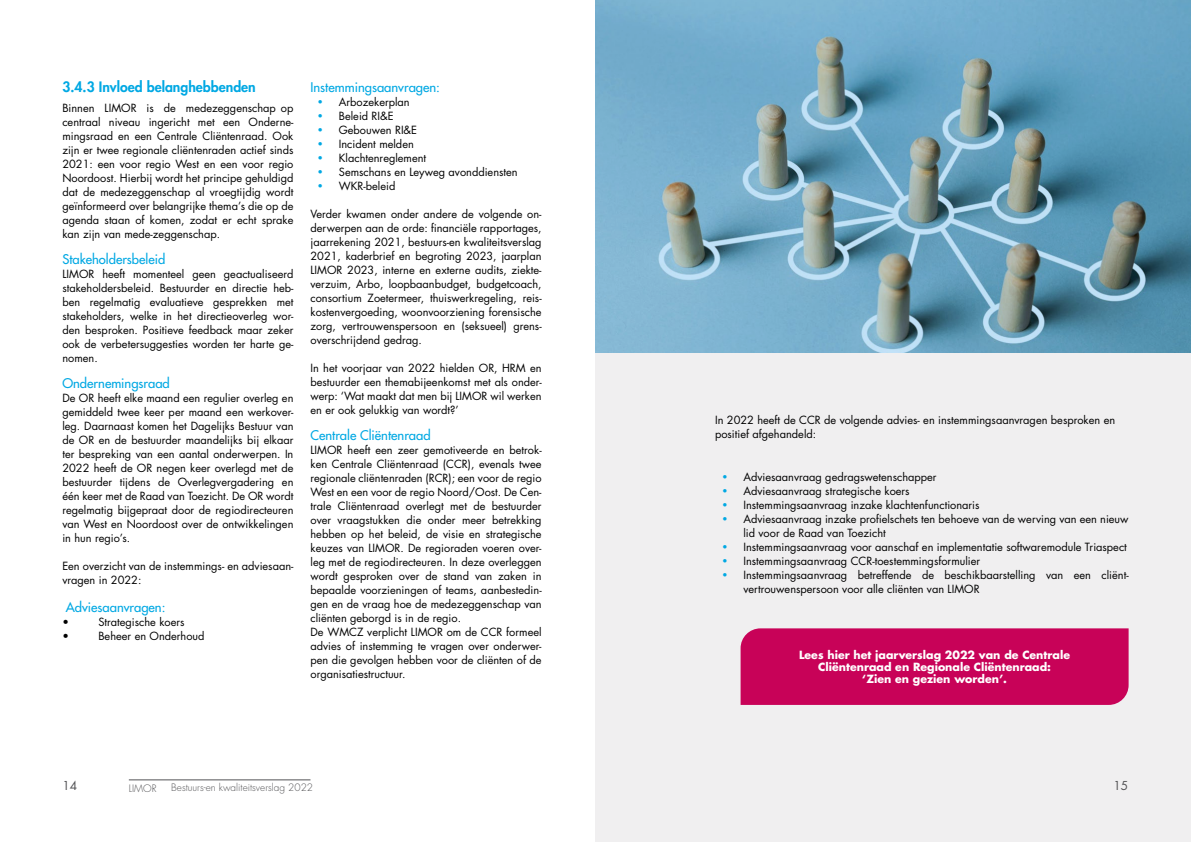
<style>
.page{position:relative;width:1191px;height:842px;background:#fff}
.page>*{position:absolute;margin:0;border:0;box-sizing:border-box;transform-origin:0 0}
.t1{font:800 14px "Futura Std";color:#00a8e3}
.t2{font:500 13px "Futura Std";color:#00a8e3}
.t3{font:12px "Futura Std";color:#535355}
.t4{font:11px/14px "Futura Std";color:#000}
.t5{font:700 11px/12px "Futura Std";color:#fff;text-align:center}
.t6{font:300 10px "Futura Std";color:#535355}
.s1{font-family:"Futura";font-weight:500;color:#00a8e3}
</style>
<div class="page">
<div style="left:595px;top:353px;width:596px;height:489px;background:#f0eff0"></div>
<svg style="left:595px;top:0;width:596px;height:353px;background:#6ea1bb"></svg>
<div style="left:740px;top:628px;width:388px;height:77px;background:#c80258"></div>
<hr style="left:129px;top:780px;width:181px;height:1px;background:#535355">
<p class="t1" style="left:62px;top:78px;width:195px">3.4.3 Invloed belanghebbenden</p>
<p class="t4" style="left:62px;top:101px;width:233px;text-align:justify">Binnen LIMOR is de medezeggenschap op centraal niveau ingericht met een Onderne&shy;mingsraad en een Centrale Cliëntenraad. Ook zijn er twee regionale cliëntenraden actief sinds 2021: een voor regio West en een voor regio Noordoost. Hierbij wordt het principe gehuldigd dat de medezeggenschap al vroegtijdig wordt geïnformeerd over belangrijke thema’s die op de agenda staan of komen, zodat er echt sprake kan zijn van mede-zeggenschap.</p>
<p class="t2" style="left:62px;top:251px;width:104px">Stakeholdersbeleid</p>
<p class="t4" style="left:62px;top:267px;width:233px;text-align:justify">LIMOR heeft momenteel geen geactualiseerd stakeholdersbeleid. Bestuurder en directie heb&shy;ben regelmatig evaluatieve gesprekken met stakeholders, welke in het directieoverleg wor&shy;den besproken. Positieve feedback maar zeker ook de verbetersuggesties worden ter harte ge&shy;nomen.</p>
<p class="t2" style="left:62px;top:375px;width:109px">Ondernemingsraad</p>
<p class="t4" style="left:62px;top:391px;width:233px;text-align:justify">De OR heeft elke maand een regulier overleg en gemiddeld twee keer per maand een werkover&shy;leg. Daarnaast komen het Dagelijks Bestuur van de OR en de bestuurder maandelijks bij elkaar ter bespreking van een aantal onderwerpen. In 2022 heeft de OR negen keer overlegd met de bestuurder tijdens de Overlegvergadering en één keer met de Raad van Toezicht. De OR wordt regelmatig bijgepraat door de regiodirecteuren van West en Noordoost over de ontwikkelingen in hun regio’s.</p>
<p class="t4" style="left:62px;top:559px;width:232px">Een overzicht van de instemmings- en adviesaan&shy;vragen in 2022:</p>
<p class="t2" style="left:66px;top:599px;width:101px">Adviesaanvragen:</p>
<p class="t4" style="left:62px;top:615px;width:8px">•</p>
<p class="t4" style="left:98px;top:615px;width:88px">Strategische koers</p>
<p class="t4" style="left:62px;top:629px;width:8px">•</p>
<p class="t4" style="left:98px;top:629px;width:108px">Beheer en Onderhoud</p>
<p class="t2" style="left:310px;top:79px;width:131px">Instemmingsaanvragen:</p>
<p class="t4" style="left:316px;top:95px;width:95px"><span class="s1">•</span> Arbozekerplan</p>
<p class="t4" style="left:316px;top:109px;width:79px"><span class="s1">•</span> Beleid RI&amp;E</p>
<p class="t4" style="left:316px;top:123px;width:102px"><span class="s1">•</span> Gebouwen RI&amp;E</p>
<p class="t4" style="left:316px;top:137px;width:99px"><span class="s1">•</span> Incident melden</p>
<p class="t4" style="left:316px;top:151px;width:112px"><span class="s1">•</span> Klachtenreglement</p>
<p class="t4" style="left:316px;top:165px;width:203px"><span class="s1">•</span> Semschans en Leyweg avonddiensten</p>
<p class="t4" style="left:316px;top:179px;width:81px"><span class="s1">•</span> WKR-beleid</p>
<p class="t4" style="left:310px;top:207px;width:233px;text-align:justify">Verder kwamen onder andere de volgende on&shy;derwerpen aan de orde: financiële rapportages, jaarrekening 2021, bestuurs-en kwaliteitsverslag 2021, kaderbrief en begroting 2023, jaarplan LIMOR 2023, interne en externe audits, ziekte&shy;verzuim, Arbo, loopbaanbudget, budgetcoach, consortium Zoetermeer, thuiswerkregeling, reis&shy;kostenvergoeding, woonvoorziening forensische zorg, vertrouwenspersoon en (seksueel) grens&shy;overschrijdend gedrag.</p>
<p class="t4" style="left:310px;top:361px;width:233px;text-align:justify">In het voorjaar van 2022 hielden OR, HRM en bestuurder een themabijeenkomst met als onder&shy;werp: ‘Wat maakt dat men bij LIMOR wil werken en er ook gelukkig van wordt?’</p>
<p class="t2" style="left:310px;top:427px;width:122px">Centrale Cliëntenraad</p>
<p class="t4" style="left:310px;top:443px;width:233px">LIMOR heeft een zeer gemotiveerde en betrok&shy;ken Centrale Cliëntenraad (CCR), evenals twee regionale cliëntenraden (RCR); een voor de regio West en een voor de regio Noord/Oost. De Cen&shy;trale Cliëntenraad overlegt met de bestuurder over vraagstukken die onder meer betrekking hebben op het beleid, de visie en strategische keuzes van LIMOR. De regioraden voeren over&shy;leg met de regiodirecteuren. In deze overleggen wordt gesproken over de stand van zaken in bepaalde voorzieningen of teams, aanbestedin&shy;gen en de vraag hoe de medezeggenschap van cliënten geborgd is in de regio.<br>De WMCZ verplicht LIMOR om de CCR formeel advies of instemming te vragen over onderwer&shy;pen die gevolgen hebben voor de cliënten of de organisatiestructuur.</p>
<p class="t4" style="left:715px;top:413px;width:402px">In 2022 heeft de CCR de volgende advies- en instemmingsaanvragen besproken en positief afgehandeld:</p>
<p class="t4" style="left:720px;top:470px;width:217px"><span class="s1">•</span> Adviesaanvraag gedragswetenschapper</p>
<p class="t4" style="left:720px;top:484px;width:190px"><span class="s1">•</span> Adviesaanvraag strategische koers</p>
<p class="t4" style="left:720px;top:498px;width:260px"><span class="s1">•</span> Instemmingsaanvraag inzake klachtenfunctionaris</p>
<p class="t4" style="left:743px;top:512px;width:387px;text-indent:-23px"><span class="s1">•</span> Adviesaanvraag inzake profielschets ten behoeve van de werving van een nieuw lid voor de Raad van Toezicht</p>
<p class="t4" style="left:720px;top:540px;width:408px"><span class="s1">•</span> Instemmingsaanvraag voor aanschaf en implementatie softwaremodule Triaspect</p>
<p class="t4" style="left:720px;top:554px;width:261px"><span class="s1">•</span> Instemmingsaanvraag CCR-toestemmingsformulier</p>
<p class="t4" style="left:743px;top:568px;width:387px;text-indent:-23px"><span class="s1">•</span> Instemmingsaanvraag betreffende de beschikbaarstelling van een cliënt&shy;vertrouwenspersoon voor alle cliënten van LIMOR</p>
<p class="t5" style="left:799px;top:649px;width:272px">Lees hier het jaarverslag 2022 van de Centrale<br>Cliëntenraad en Regionale Cliëntenraad:<br>‘Zien en gezien worden’.</p>
<p class="t3" style="left:62px;top:777px;width:16px">14</p>
<p class="t6" style="left:129px;top:782px;width:29px">LIMOR</p>
<p class="t6" style="left:171px;top:782px;width:143px">Bestuurs-en kwaliteitsverslag 2022</p>
<p class="t3" style="left:1113px;top:777px;width:16px">15</p>
</div>
